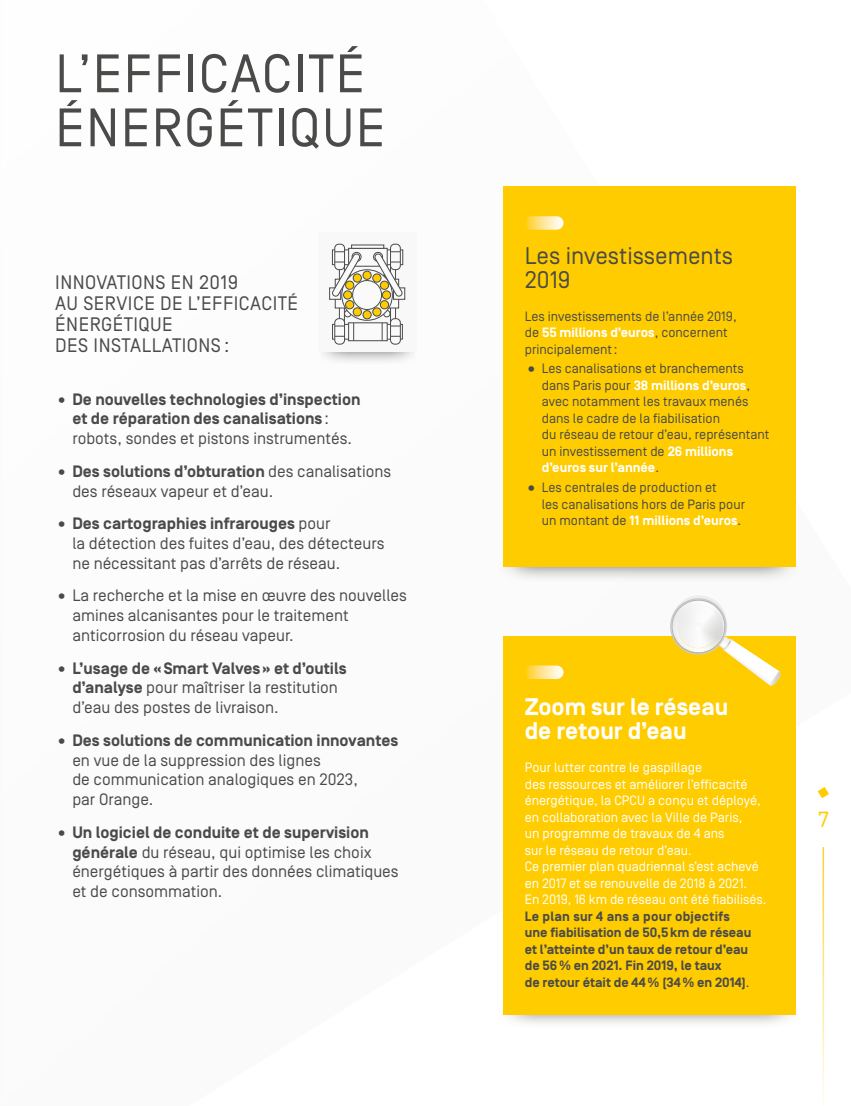
<style>
.page{position:relative;width:851px;height:1106px;background:#fff}
.page>*{position:absolute;margin:0;border:0;box-sizing:border-box;transform-origin:0 0}
.t1{font:54px/54px "Simplon Norm";letter-spacing:.03em;color:#4a4a49}
.t2{font:700 24px/24px "Simplon Norm";color:#fff}
.t3{font:24px/24px "Simplon Norm";color:#4a4a49}
.t4{font:21.9px "Simplon Mono";color:#fc0}
.t5{font:19.5px/21px "Simplon Norm";letter-spacing:.02em;color:#4a4a49}
.t6{font:16.5px/19.8px "Simplon Norm";color:#4a4a49}
.t7{font:700 16.5px/19.8px "Simplon Norm";color:#4a4a49}
.t8{font:13.5px/16.5px "Simplon Norm";color:#4a4a49}
.t9{font:13.5px/16.5px "Simplon Norm";color:#fff}
.t10{font:700 13.5px/16.5px "Simplon Norm";color:#4a4a49}
.s1{font-weight:400}
.s2{font-weight:700}
.s3{font-weight:700;color:#fff}
.s4{font-size:16.5px}
</style>
<div class="page">
<hr style="left:0;top:0;width:2px;height:1106px;background:#f6f6f6">
<svg style="left:503px;top:645px;width:293px;height:379px"></svg>
<svg style="left:504px;top:199px;width:292px;height:381px"></svg>
<svg style="left:321px;top:352px;width:93px;height:10px"></svg>
<div style="left:503px;top:187px;width:292px;height:380px;background:#fc0"></div>
<div style="left:503px;top:635px;width:292px;height:379px;background:#fc0"></div>
<div style="left:318px;top:232px;width:98px;height:120px;background:#f8f8f8"></div>
<svg style="left:390px;top:308px;width:6px;height:12px"></svg>
<svg style="left:339px;top:308px;width:6px;height:12px"></svg>
<svg style="left:332px;top:249px;width:71px;height:16px"></svg>
<div style="left:348px;top:248px;width:39px;height:19px;background:#fafafa;border:1px solid #4a4a49"></div>
<div style="left:390px;top:244px;width:10px;height:26px;background:#fafafa;border-radius:4px"></div>
<div style="left:390px;top:244px;width:11px;height:26px;border:1px solid #4a4a49;border-radius:4px"></div>
<div style="left:335px;top:244px;width:9px;height:26px;background:#fafafa;border-radius:4px"></div>
<div style="left:334px;top:244px;width:11px;height:26px;border:1px solid #4a4a49;border-radius:4px"></div>
<div style="left:335px;top:279px;width:64px;height:29px;background:#fafafa;border:1px solid #4a4a49"></div>
<div style="left:383px;top:310px;width:7px;height:7px;border:1px solid #4a4a49;border-radius:50%"></div>
<div style="left:344px;top:310px;width:7px;height:7px;border:1px solid #4a4a49;border-radius:50%"></div>
<svg style="left:342px;top:270px;width:50px;height:50px"></svg>
<div style="left:341px;top:269px;width:52px;height:52px;border:1px solid #4a4a49;border-radius:50%"></div>
<div style="left:352px;top:280px;width:29px;height:29px;background:#fafafa;border-radius:50%"></div>
<div style="left:352px;top:280px;width:30px;height:30px;border:1px solid #4a4a49;border-radius:50%"></div>
<div style="left:363px;top:311px;width:8px;height:8px;background:#fc0;border-radius:50%"></div>
<div style="left:362px;top:310px;width:9px;height:9px;border:1px solid #4a4a49;border-radius:50%"></div>
<div style="left:373px;top:308px;width:8px;height:8px;background:#fc0;border-radius:50%"></div>
<div style="left:372px;top:307px;width:9px;height:9px;border:1px solid #4a4a49;border-radius:50%"></div>
<div style="left:380px;top:301px;width:8px;height:8px;background:#fc0;border-radius:50%"></div>
<div style="left:380px;top:300px;width:9px;height:9px;border:1px solid #4a4a49;border-radius:50%"></div>
<div style="left:382px;top:290px;width:9px;height:9px;border:1px solid #4a4a49;border-radius:50%"></div>
<div style="left:363px;top:271px;width:8px;height:8px;background:#fc0;border-radius:50%"></div>
<div style="left:362px;top:271px;width:9px;height:9px;border:1px solid #4a4a49;border-radius:50%"></div>
<div style="left:372px;top:273px;width:9px;height:10px;border:1px solid #4a4a49;border-radius:50%"></div>
<div style="left:353px;top:308px;width:8px;height:8px;background:#fc0;border-radius:50%"></div>
<div style="left:352px;top:307px;width:10px;height:9px;border:1px solid #4a4a49;border-radius:50%"></div>
<div style="left:345px;top:300px;width:9px;height:9px;background:#fc0;border-radius:50%"></div>
<div style="left:345px;top:300px;width:9px;height:9px;border:1px solid #4a4a49;border-radius:50%"></div>
<div style="left:343px;top:290px;width:9px;height:9px;border:1px solid #4a4a49;border-radius:50%"></div>
<div style="left:352px;top:273px;width:10px;height:9px;border:1px solid #4a4a49;border-radius:50%"></div>
<svg style="left:332px;top:324px;width:71px;height:16px"></svg>
<div style="left:348px;top:322px;width:39px;height:19px;background:#fafafa;border:1px solid #4a4a49"></div>
<svg style="left:390px;top:319px;width:10px;height:25px"></svg>
<div style="left:390px;top:318px;width:11px;height:26px;border:1px solid #4a4a49;border-radius:4px"></div>
<svg style="left:335px;top:319px;width:9px;height:25px"></svg>
<div style="left:334px;top:318px;width:11px;height:26px;border:1px solid #4a4a49;border-radius:4px"></div>
<svg style="left:393px;top:287px;width:12px;height:13px"></svg>
<div style="left:329px;top:287px;width:12px;height:13px;background:#fafafa;border:1px solid #4a4a49"></div>
<svg style="left:332px;top:251px;width:29px;height:46px"></svg>
<svg style="left:373px;top:251px;width:29px;height:46px"></svg>
<svg style="left:351px;top:244px;width:33px;height:5px"></svg>
<svg style="left:381px;top:323px;width:1px;height:17px"></svg>
<svg style="left:353px;top:323px;width:1px;height:17px"></svg>
<svg style="left:668px;top:595px;width:112px;height:91px"></svg>
<img style="left:674px;top:605px;width:48px;height:46px">
<svg style="left:529px;top:665px;width:27px;height:14px"></svg>
<svg style="left:529px;top:216px;width:27px;height:14px"></svg>
<hr style="left:822px;top:847px;width:2px;height:259px;background:#ffd332">
<svg style="left:817px;top:787px;width:11px;height:11px"></svg>
<h1 class="t1" style="left:55px;top:48px;width:331px">L’EFFICACITÉ<br>ÉNERGÉTIQUE</h1>
<p class="t5" style="left:55px;top:272px;width:244px">INNOVATIONS EN 2019<br>AU SERVICE DE L’EFFICACITÉ<br>ÉNERGÉTIQUE<br>DES INSTALLATIONS :</p>
<p class="t7" style="left:72px;top:390px;width:290px;text-indent:-17px"><span class="s1">•</span> De nouvelles technologies d’inspection et de réparation des canalisations <span class="s1">: robots, sondes et pistons instrumentés.</span></p>
<p class="t6" style="left:72px;top:461px;width:320px;text-indent:-17px">• <span class="s2">Des solutions d’obturation</span> des canalisations des réseaux vapeur et d’eau.</p>
<p class="t6" style="left:72px;top:514px;width:314px;text-indent:-17px">• <span class="s2">Des cartographies infrarouges</span> pour<br>la détection des fuites d’eau, des détecteurs ne nécessitant pas d’arrêts de réseau.</p>
<p class="t6" style="left:72px;top:586px;width:336px;text-indent:-17px">• La recherche et la mise en œuvre des nouvelles amines alcanisantes pour le traitement anticorrosion du réseau vapeur.</p>
<p class="t6" style="left:72px;top:658px;width:276px;text-indent:-17px">• <span class="s2">L’usage de «Smart Valves » et d’outils d’analyse</span> pour maîtriser la restitution d’eau des postes de livraison.</p>
<p class="t6" style="left:72px;top:730px;width:327px;text-indent:-17px">• <span class="s2">Des solutions de communication innovantes </span>en vue de la suppression des lignes<br>de communication analogiques en 2023,<br>par Orange.</p>
<p class="t6" style="left:72px;top:822px;width:328px;text-indent:-17px">• <span class="s2">Un logiciel de conduite et de supervision générale</span> du réseau, qui optimise les choix énergétiques à partir des données climatiques et de consommation.</p>
<h2 class="t3" style="left:524px;top:244px;width:210px">Les investissements<br>2019</h2>
<p class="t8" style="left:524px;top:308px;width:213px">Les investissements de l’année 2019, de <span class="s3">55 millions d’euros</span>, concernent principalement:</p>
<p class="t8" style="left:541px;top:361px;width:229px;text-indent:-17px"><span class="s4">•</span> Les canalisations et branchements dans Paris pour <span class="s3">38 millions d’euros</span>, avec notamment les travaux menés dans le cadre de la fiabilisation<br>du réseau de retour d’eau, représentant un investissement de <span class="s3">26 millions d’euros sur l’année</span>.</p>
<p class="t8" style="left:541px;top:479px;width:205px;text-indent:-17px"><span class="s4">•</span> Les centrales de production et<br>les canalisations hors de Paris pour un montant de <span class="s3">11 millions d’euros</span>.</p>
<h2 class="t2" style="left:524px;top:696px;width:205px">Zoom sur le réseau de retour d’eau</h2>
<p class="t9" style="left:524px;top:759px;width:243px">Pour lutter contre le gaspillage<br>des ressources et améliorer l’efficacité énergétique, la CPCU a conçu et déployé, en collaboration avec la Ville de Paris,<br>un programme de travaux de 4 ans<br>sur le réseau de retour d’eau.<br>Ce premier plan quadriennal s’est achevé en 2017 et se renouvelle de 2018 à 2021.<br>En 2019, 16 km de réseau ont été fiabilisés.</p>
<p class="t10" style="left:524px;top:908px;width:228px">Le plan sur 4 ans a pour objectifs une fiabilisation de 50,5km de réseau et l’atteinte d’un taux de retour d’eau de 56% en 2021. Fin 2019, le taux<br>de retour était de 44% (34% en 2014)<span class="s1">.</span></p>
<h3 class="t4" style="left:816px;top:807px;width:15px">7</h3>
</div>
